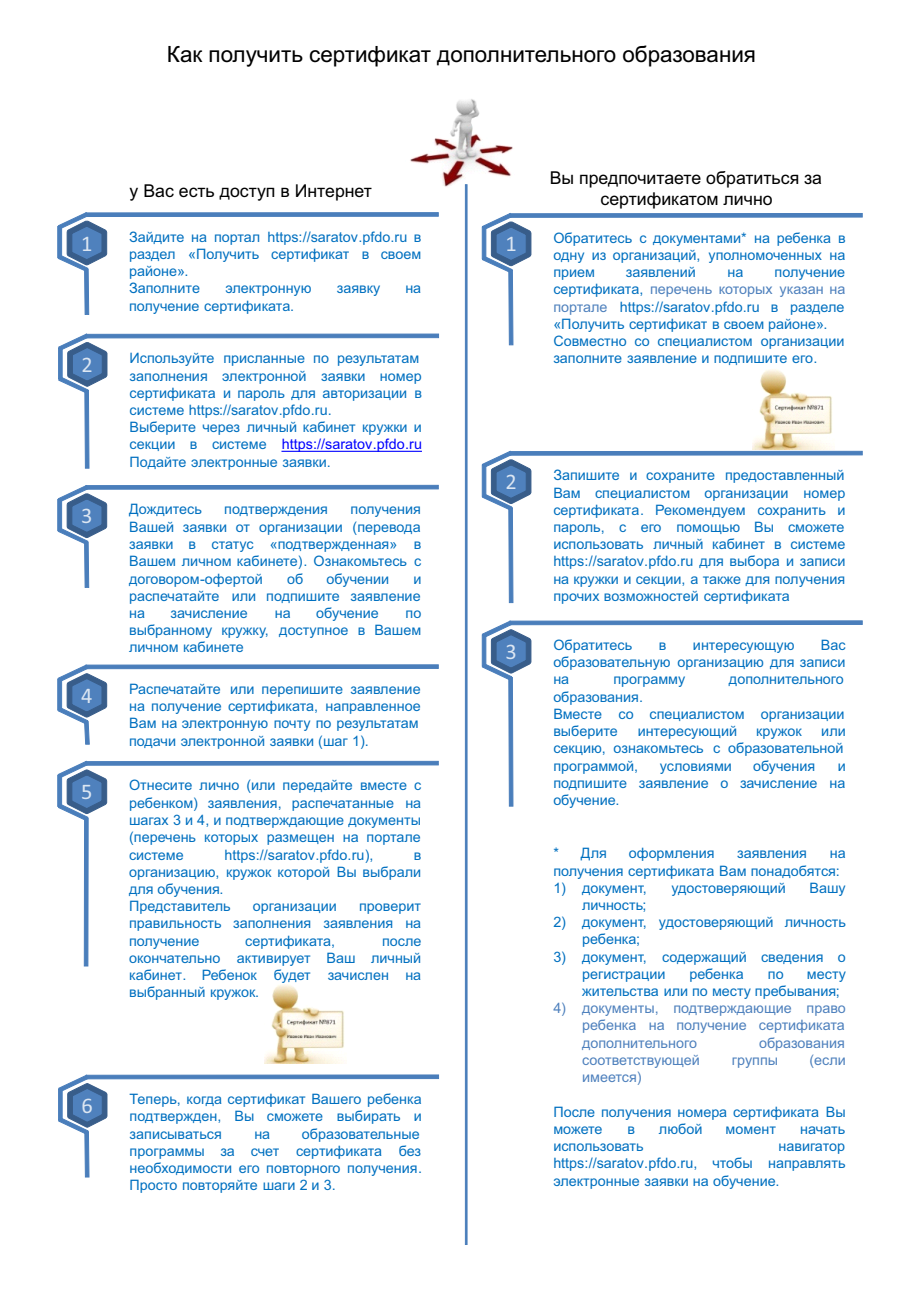
<style>
.page{position:relative;width:920px;height:1290px;background:#fff}
.page>*{position:absolute;margin:0;border:0;box-sizing:border-box;transform-origin:0 0}
.t1{font:22.35px "Arial";color:#000}
.t2{font:22.35px "Calibri";color:#dce6f2}
.t3{font:17.7px/21px "Arial";color:#000;text-align:center}
.t4{font:14.4px/17.2px "Arial";color:#0070c0}
.t5{font:14.4px/17.2px "Arial";color:#4f81bd;text-align:justify}
.s1{color:#00f}
.s2{color:#4f81bd}
</style>
<div class="page">
<img style="left:410px;top:99px;width:103px;height:96px">
<hr style="left:465px;top:184px;width:2px;height:1061px;background:#4a7ebb">
<img style="left:265px;top:984px;width:79px;height:80px">
<div style="left:57px;top:226px;width:5px;height:32px;background:#6a95c7"></div>
<svg style="left:58px;top:212px;width:49px;height:103px"></svg>
<svg style="left:86px;top:212px;width:352px;height:5px;background:#5485be"></svg>
<div style="left:57px;top:679px;width:5px;height:31px;background:#6a95c7"></div>
<svg style="left:58px;top:664px;width:49px;height:81px"></svg>
<svg style="left:86px;top:664px;width:352px;height:5px;background:#5a89c1"></svg>
<svg style="left:58px;top:333px;width:49px;height:136px"></svg>
<hr style="left:86px;top:334px;width:353px;height:4px;background:#4a7ebb">
<svg style="left:281px;top:451px;width:141px;height:1px"></svg>
<div style="left:57px;top:499px;width:5px;height:32px;background:#6a95c7"></div>
<svg style="left:58px;top:485px;width:49px;height:103px"></svg>
<hr style="left:86px;top:485px;width:352px;height:4px;background:#4a7ebb">
<div style="left:57px;top:775px;width:5px;height:32px;background:#6a95c7"></div>
<svg style="left:58px;top:761px;width:49px;height:60px"></svg>
<hr style="left:84px;top:818px;width:4px;height:148px;background:#4a7ebb">
<hr style="left:86px;top:761px;width:352px;height:4px;background:#4a7ebb">
<svg style="left:58px;top:1074px;width:49px;height:103px"></svg>
<hr style="left:86px;top:1075px;width:353px;height:4px;background:#4a7ebb">
<svg style="left:482px;top:213px;width:49px;height:132px"></svg>
<svg style="left:510px;top:213px;width:352px;height:5px;background:#5585bf"></svg>
<svg style="left:482px;top:451px;width:49px;height:152px"></svg>
<hr style="left:510px;top:451px;width:352px;height:4px;background:#4a7ebb">
<svg style="left:482px;top:620px;width:49px;height:187px"></svg>
<hr style="left:510px;top:621px;width:352px;height:4px;background:#4a7ebb">
<img style="left:753px;top:369px;width:79px;height:80px">
<h1 class="t1" style="left:167px;top:46px;width:591px">Как получить сертификат дополнительного образования</h1>
<p class="t3" style="left:130px;top:182px;width:244px">у Вас есть доступ в Интернет</p>
<h1 class="t2" style="left:81px;top:234px;width:13px">1</h1>
<p class="t4" style="left:129px;top:229px;width:294px">Зайдите на портал https://saratov.pfdo.ru в раздел «Получить сертификат в своем районе».<br>Заполните</p>
<p class="t4" style="left:225px;top:281px;width:88px">электронную</p>
<p class="t4" style="left:337px;top:281px;width:45px">заявку</p>
<p class="t4" style="left:405px;top:281px;width:17px">на</p>
<p class="t4" style="left:129px;top:298px;width:167px">получение сертификата.</p>
<h1 class="t2" style="left:82px;top:355px;width:13px">2</h1>
<p class="t4" style="left:130px;top:351px;width:294px">Используйте присланные по результатам заполнения электронной заявки номер сертификата и пароль для авторизации в системе https://saratov.pfdo.ru.<br>Выберите через личный кабинет кружки и секции в системе <span class="s1">https://saratov.pfdo.ru </span>Подайте электронные заявки.</p>
<h1 class="t2" style="left:81px;top:506px;width:13px">3</h1>
<p class="t4" style="left:129px;top:502px;width:74px">Дождитесь</p>
<p class="t4" style="left:224px;top:502px;width:105px">подтверждения</p>
<p class="t4" style="left:129px;top:502px;width:294px;text-align:justify;text-indent:222px">получения Вашей заявки от организации (перевода заявки в статус «подтвержденная» в Вашем личном кабинете). Ознакомьтесь с договором-офертой</p>
<p class="t4" style="left:287px;top:571px;width:18px">об</p>
<p class="t4" style="left:327px;top:571px;width:64px">обучении</p>
<p class="t4" style="left:129px;top:571px;width:294px;text-align:justify;text-indent:284px">и распечатайте или подпишите заявление на</p>
<p class="t4" style="left:171px;top:605px;width:79px">зачисление</p>
<p class="t4" style="left:275px;top:605px;width:17px">на</p>
<p class="t4" style="left:316px;top:605px;width:64px">обучение</p>
<p class="t4" style="left:129px;top:605px;width:294px;text-align:justify;text-indent:277px">по выбранному кружку, доступное в Вашем личном кабинете</p>
<h1 class="t2" style="left:81px;top:686px;width:13px">4</h1>
<p class="t4" style="left:129px;top:681px;width:293px">Распечатайте или перепишите заявление на получение сертификата, направленное Вам на электронную почту по результатам подачи электронной заявки (шаг 1).</p>
<h1 class="t2" style="left:81px;top:782px;width:13px">5</h1>
<p class="t4" style="left:129px;top:778px;width:294px;text-align:justify">Отнесите лично (или передайте вместе с ребенком) заявления, распечатанные на шагах 3 и 4, и подтверждающие документы (перечень которых размещен на портале системе</p>
<p class="t4" style="left:224px;top:847px;width:150px">https://saratov.pfdo.ru),</p>
<p class="t4" style="left:129px;top:847px;width:294px;text-indent:285px">в организацию, кружок которой Вы выбрали для обучения.<br>Представитель</p>
<p class="t4" style="left:129px;top:899px;width:294px;text-align:justify;text-indent:230px">проверит правильность заполнения заявления на получение</p>
<p class="t4" style="left:253px;top:899px;width:85px">организации</p>
<p class="t4" style="left:245px;top:933px;width:92px">сертификата,</p>
<p class="t4" style="left:129px;top:933px;width:294px;text-align:justify;text-indent:253px">после окончательно активирует Ваш личный кабинет. Ребенок будет зачислен на выбранный кружок.</p>
<h1 class="t2" style="left:82px;top:1096px;width:13px">6</h1>
<p class="t4" style="left:130px;top:1092px;width:294px;text-align:justify">Теперь, когда сертификат Вашего ребенка подтвержден, Вы сможете выбирать и записываться</p>
<p class="t4" style="left:130px;top:1126px;width:294px;text-indent:172px">образовательные программы за счет сертификата без необходимости его повторного получения.<br>Просто повторяйте шаги 2 и 3.</p>
<p class="t4" style="left:254px;top:1126px;width:17px">на</p>
<p class="t3" style="left:550px;top:169px;width:274px">Вы предпочитаете обратиться за сертификатом лично</p>
<h1 class="t2" style="left:505px;top:235px;width:13px">1</h1>
<p class="t4" style="left:553px;top:230px;width:294px;text-align:justify">Обратитесь с документами* на ребенка в одну из организаций, уполномоченных на прием</p>
<p class="t4" style="left:626px;top:265px;width:72px">заявлений</p>
<p class="t4" style="left:727px;top:265px;width:17px">на</p>
<p class="t4" style="left:553px;top:265px;width:294px;text-indent:221px">получение сертификата, <span class="s2">перечень которых указан на портале</span> https://saratov.pfdo.ru в разделе «Получить сертификат в своем районе».<br>Совместно со специалистом организации заполните заявление и подпишите его.</p>
<h1 class="t2" style="left:505px;top:472px;width:13px">2</h1>
<p class="t4" style="left:553px;top:468px;width:294px;text-align:justify">Запишите и сохраните предоставленный Вам специалистом организации номер сертификата. Рекомендуем сохранить и пароль, с его помощью Вы сможете использовать личный кабинет в системе https://saratov.pfdo.ru для выбора и записи на кружки и секции, а также для получения прочих возможностей сертификата</p>
<h1 class="t2" style="left:505px;top:642px;width:13px">3</h1>
<p class="t4" style="left:553px;top:637px;width:80px">Обратитесь</p>
<p class="t4" style="left:659px;top:637px;width:9px">в</p>
<p class="t4" style="left:693px;top:637px;width:103px">интересующую</p>
<p class="t4" style="left:553px;top:637px;width:294px;text-align:justify;text-indent:267px">Вас образовательную организацию для записи на</p>
<p class="t4" style="left:613px;top:672px;width:74px">программу</p>
<p class="t4" style="left:729px;top:672px;width:116px">дополнительного</p>
<p class="t4" style="left:553px;top:689px;width:293px">образования.<br>Вместе со специалистом организации выберите</p>
<p class="t4" style="left:638px;top:724px;width:101px">интересующий</p>
<p class="t4" style="left:756px;top:724px;width:47px">кружок</p>
<p class="t4" style="left:553px;top:724px;width:294px;text-indent:268px">или секцию, ознакомьтесь с образовательной программой,</p>
<p class="t4" style="left:660px;top:758px;width:74px">условиями</p>
<p class="t4" style="left:753px;top:758px;width:64px">обучения</p>
<p class="t4" style="left:553px;top:758px;width:294px;text-align:justify;text-indent:285px">и подпишите заявление о зачисление на обучение.</p>
<p class="t4" style="left:553px;top:846px;width:55px">* Для</p>
<p class="t4" style="left:629px;top:846px;width:87px">оформления</p>
<p class="t4" style="left:737px;top:846px;width:71px">заявления</p>
<p class="t4" style="left:553px;top:846px;width:294px;text-indent:277px">на получения сертификата Вам понадобятся:</p>
<p class="t4" style="left:553px;top:880px;width:95px">1) документ,</p>
<p class="t4" style="left:671px;top:880px;width:116px">удостоверяющий</p>
<p class="t4" style="left:809px;top:880px;width:38px">Вашу</p>
<p class="t4" style="left:582px;top:897px;width:66px">личность;</p>
<p class="t4" style="left:582px;top:915px;width:265px;text-indent:-29px">2) документ, удостоверяющий личность ребенка;</p>
<p class="t4" style="left:582px;top:949px;width:265px;text-indent:-29px">3) документ, содержащий сведения о регистрации</p>
<p class="t4" style="left:689px;top:967px;width:56px">ребенка</p>
<p class="t4" style="left:768px;top:967px;width:17px">по</p>
<p class="t4" style="left:582px;top:967px;width:265px;text-indent:225px">месту жительства или по месту пребывания;</p>
<p class="t5" style="left:582px;top:1001px;width:265px;text-indent:-29px">4) документы, подтверждающие право ребенка на получение сертификата дополнительного</p>
<p class="t5" style="left:759px;top:1035px;width:87px">образования</p>
<p class="t5" style="left:582px;top:1053px;width:119px">соответствующей</p>
<p class="t5" style="left:732px;top:1053px;width:48px">группы</p>
<p class="t5" style="left:809px;top:1053px;width:38px">(если</p>
<p class="t5" style="left:582px;top:1070px;width:61px">имеется)</p>
<p class="t4" style="left:553px;top:1104px;width:294px">После получения номера сертификата Вы можете</p>
<p class="t4" style="left:627px;top:1121px;width:9px">в</p>
<p class="t4" style="left:659px;top:1121px;width:45px">любой</p>
<p class="t4" style="left:726px;top:1121px;width:52px">момент</p>
<p class="t4" style="left:800px;top:1121px;width:46px">начать</p>
<p class="t4" style="left:553px;top:1139px;width:92px">использовать</p>
<p class="t4" style="left:553px;top:1139px;width:294px;text-align:justify;text-indent:225px">навигатор https://saratov.pfdo.ru, чтобы направлять электронные заявки на обучение.</p>
</div>
